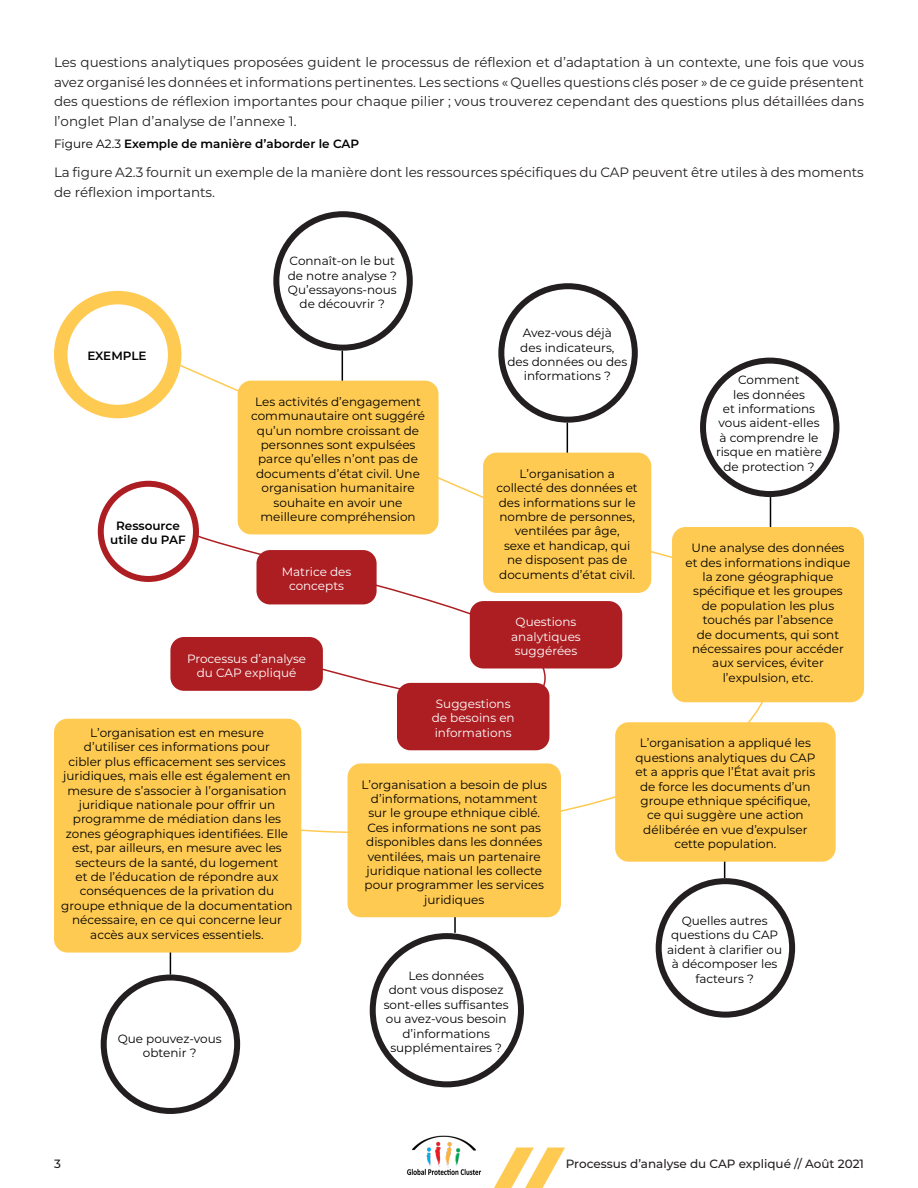
<style>
.page{position:relative;width:918px;height:1188px;background:#fff}
.page>*{position:absolute;margin:0;border:0;box-sizing:border-box;transform-origin:0 0}
.t1{font:13.5px/19.5px "Montserrat";color:#231f20;text-align:justify}
.t2{font:12px/14.4px "Montserrat";color:#000;text-align:center}
.t3{font:12px/14.4px "Montserrat";color:#fff;text-align:center}
.t4{font:600 12px/14.4px "Montserrat";color:#000;text-align:center}
.t5{font:500 12px "Montserrat";color:#231f20}
.s1{font-weight:400}
</style>
<div class="page">
<img style="left:406px;top:1135px;width:76px;height:41px">
<svg style="left:494px;top:1148px;width:71px;height:40px"></svg>
<svg style="left:175px;top:362px;width:616px;height:491px"></svg>
<div style="left:54px;top:291px;width:127px;height:127px;border:14px solid #feca52;border-radius:50%"></div>
<div style="left:98px;top:481px;width:101px;height:101px;border:6px solid #ad1e22;border-radius:50%"></div>
<div style="left:273px;top:211px;width:140px;height:140px;border:6px solid #231f20;border-radius:50%"></div>
<div style="left:101px;top:975px;width:139px;height:139px;border:6px solid #231f20;border-radius:50%"></div>
<div style="left:498px;top:283px;width:140px;height:140px;border:6px solid #231f20;border-radius:50%"></div>
<div style="left:370px;top:933px;width:154px;height:154px;border:6px solid #231f20;border-radius:50%"></div>
<div style="left:700px;top:358px;width:139px;height:139px;border:6px solid #231f20;border-radius:50%"></div>
<div style="left:656px;top:878px;width:139px;height:140px;border:6px solid #231f20;border-radius:50%"></div>
<div style="left:238px;top:381px;width:201px;height:153px;background:#feca52;border-radius:14px"></div>
<div style="left:256px;top:550px;width:121px;height:54px;background:#ad1e22;border-radius:14px"></div>
<div style="left:470px;top:601px;width:152px;height:67px;background:#ad1e22;border-radius:14px"></div>
<div style="left:397px;top:683px;width:152px;height:67px;background:#ad1e22;border-radius:14px"></div>
<div style="left:170px;top:637px;width:153px;height:54px;background:#ad1e22;border-radius:13px"></div>
<div style="left:483px;top:453px;width:168px;height:140px;background:#feca52;border-radius:14px"></div>
<div style="left:672px;top:527px;width:192px;height:175px;background:#feca52;border-radius:14px"></div>
<hr style="left:342px;top:351px;width:1px;height:30px;background:#000">
<hr style="left:567px;top:423px;width:1px;height:30px;background:#000">
<hr style="left:770px;top:497px;width:1px;height:30px;background:#000">
<hr style="left:724px;top:848px;width:1px;height:30px;background:#000">
<hr style="left:454px;top:903px;width:2px;height:30px;background:#000">
<hr style="left:170px;top:945px;width:1px;height:30px;background:#000">
<div style="left:54px;top:719px;width:247px;height:234px;background:#feca52;border-radius:14px"></div>
<div style="left:348px;top:763px;width:213px;height:154px;background:#feca52;border-radius:14px"></div>
<div style="left:615px;top:722px;width:221px;height:140px;background:#feca52;border-radius:14px"></div>
<p class="t1" style="left:54px;top:52px;width:812px">Les questions analytiques proposées guident le processus de réflexion et dʼadaptation à un contexte, une fois que vous avez organisé les données et informations pertinentes. Les sections « Quelles questions clés poser » de ce guide présentent des questions de réflexion importantes pour chaque pilier ; vous trouverez cependant des questions plus détaillées dans lʼonglet Plan dʼanalyse de lʼannexe 1.</p>
<p class="t4" style="left:54px;top:136px;width:307px"><span class="s1">Figure A2.3</span> Exemple de manière dʼaborder le CAP</p>
<p class="t1" style="left:54px;top:162px;width:811px">La figure A2.3 fournit un exemple de la manière dont les ressources spécifiques du CAP peuvent être utiles à des moments de réflexion importants.</p>
<p class="t4" style="left:87px;top:348px;width:61px">EXEMPLE</p>
<p class="t4" style="left:110px;top:518px;width:77px">Ressource utile du PAF</p>
<p class="t2" style="left:288px;top:253px;width:111px;text-align:left">Connaît-on le but de notre analyse ?</p>
<p class="t2" style="left:288px;top:282px;width:110px">Quʼessayons-nous de découvrir ?</p>
<p class="t2" style="left:251px;top:394px;width:175px">Les activités dʼengagement communautaire ont suggéré quʼun nombre croissant de personnes sont expulsées parce quʼelles nʼont pas de documents dʼétat civil. Une organisation humanitaire souhaite en avoir une meilleure compréhension</p>
<p class="t3" style="left:282px;top:564px;width:71px">Matrice des concepts</p>
<p class="t3" style="left:187px;top:651px;width:121px">Processus dʼanalyse du CAP expliqué</p>
<p class="t2" style="left:507px;top:325px;width:121px">Avez-vous déjà<br>des indicateurs,<br>des données ou des informations ?</p>
<p class="t2" style="left:497px;top:466px;width:143px">Lʼorganisation a collecté des données et des informations sur le nombre de personnes, ventilées par âge,<br>sexe et handicap, qui ne disposent pas de documents dʼétat civil.</p>
<p class="t3" style="left:511px;top:614px;width:71px">Questions analytiques suggérées</p>
<p class="t2" style="left:716px;top:372px;width:107px">Comment<br>les données<br>et informations vous aident-elles à comprendre le risque en matière de protection ?</p>
<p class="t2" style="left:686px;top:540px;width:167px">Une analyse des données et des informations indique la zone géographique spécifique et les groupes de population les plus touchés par l’absence<br>de documents, qui sont nécessaires pour accéder aux services, éviter lʼexpulsion, etc.</p>
<p class="t2" style="left:61px;top:725px;width:233px">Lʼorganisation est en mesure<br>dʼutiliser ces informations pour<br>cibler plus efficacement ses services juridiques, mais elle est également en mesure de sʼassocier à lʼorganisation juridique nationale pour offrir un programme de médiation dans les zones géographiques identifiées. Elle est, par ailleurs, en mesure avec les secteurs de la santé, du logement<br>et de lʼéducation de répondre aux conséquences de la privation du groupe ethnique de la documentation nécessaire, en ce qui concerne leur accès aux services essentiels.</p>
<p class="t2" style="left:118px;top:1031px;width:105px">Que pouvez-vous obtenir ?</p>
<p class="t3" style="left:432px;top:696px;width:85px">Suggestions de besoins en informations</p>
<p class="t2" style="left:361px;top:777px;width:187px">Lʼorganisation a besoin de plus dʼinformations, notamment sur le groupe ethnique ciblé.<br>Ces informations ne sont pas disponibles dans les données ventilées, mais un partenaire juridique national les collecte pour programmer les services juridiques</p>
<p class="t2" style="left:384px;top:968px;width:127px">Les données<br>dont vous disposez sont-elles suffisantes ou avez-vous besoin dʼinformations supplémentaires ?</p>
<p class="t2" style="left:635px;top:736px;width:181px">Lʼorganisation a appliqué les questions analytiques du CAP et a appris que lʼÉtat avait pris de force les documents dʼun groupe ethnique spécifique, ce qui suggère une action délibérée en vue d’expulser cette population.</p>
<p class="t2" style="left:667px;top:913px;width:117px">Quelles autres questions du CAP aident à clarifier ou à décomposer les facteurs ?</p>
<p class="t5" style="left:54px;top:1155px;width:8px">3</p>
<p class="t5" style="left:566px;top:1155px;width:300px">Processus d’analyse du CAP expliqué // Août 2021</p>
</div>
